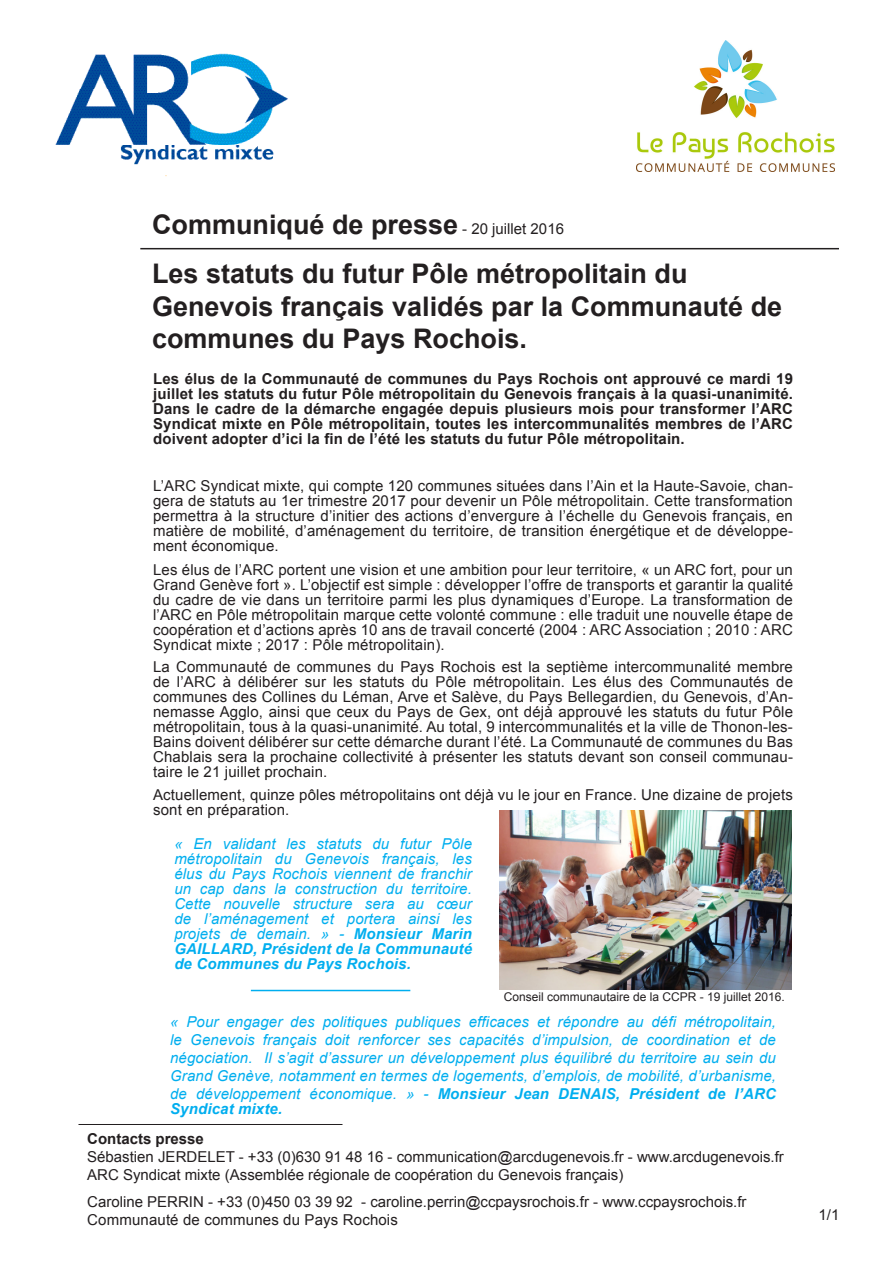
<style>
.page{position:relative;width:893px;height:1263px;background:#fff}
.page>*{position:absolute;margin:0;border:0;box-sizing:border-box;transform-origin:0 0}
.t1{font:700 27px/32.4px "Arial";color:#231f20}
.t2{font:15px/15px "Arial";letter-spacing:.01em;color:#231f20}
.t3{font:italic 15px/15px "Arial";letter-spacing:.01em;color:#00aeef;text-align:justify}
.t4{font:700 15px/15px "Arial";letter-spacing:.01em;color:#231f20;text-align:justify}
.t5{font:italic 700 15px "Arial";letter-spacing:.01em;color:#00aeef}
.t6{font:12px "Arial";color:#231f20}
.s1{font-weight:400;font-size:15px}
.s2{font-weight:700}
</style>
<div class="page">
<img style="left:55px;top:53px;width:233px;height:123px">
<hr style="left:140px;top:248px;width:699px;height:1px;background:#231f20">
<hr style="left:78px;top:1124px;width:264px;height:1px;background:#231f20">
<img style="left:637px;top:40px;width:198px;height:131px">
<hr style="left:251px;top:990px;width:159px;height:1px;background:#00aeef">
<img style="left:499px;top:810px;width:292px;height:180px">
<p class="t1" style="left:152px;top:209px;width:413px">Communiqué de presse <span class="s1">- 20 juillet 2016</span></p>
<p class="t1" style="left:152px;top:258px;width:632px">Les statuts du futur Pôle métropolitain du<br>Genevois français validés par la Communauté de communes du Pays Rochois.</p>
<p class="t4" style="left:153px;top:372px;width:641px">Les élus de la Communauté de communes du Pays Rochois ont approuvé ce mardi 19 juillet les statuts du futur Pôle métropolitain du Genevois français à la quasi-unanimité.<br>Dans le cadre de la démarche engagée depuis plusieurs mois pour transformer l’ARC Syndicat mixte en Pôle métropolitain, toutes les intercommunalités membres de l’ARC doivent adopter d’ici la fin de l’été les statuts du futur Pôle métropolitain.</p>
<p class="t2" style="left:153px;top:479px;width:641px;text-align:justify">L’ARC Syndicat mixte, qui compte 120 communes situées dans l’Ain et la Haute-Savoie, chan&shy;gera de statuts au 1er trimestre 2017 pour devenir un Pôle métropolitain. Cette transformation permettra à la structure d’initier des actions d’envergure à l’échelle du Genevois français, en matière de mobilité, d’aménagement du territoire, de transition énergétique et de développe&shy;ment économique.</p>
<p class="t2" style="left:153px;top:562px;width:641px;text-align:justify">Les élus de l’ARC portent une vision et une ambition pour leur territoire, « un ARC fort, pour un Grand Genève fort ». L’objectif est simple : développer l’offre de transports et garantir la qualité du cadre de vie dans un territoire parmi les plus dynamiques d’Europe. La transformation de l’ARC en Pôle métropolitain marque cette volonté commune : elle traduit une nouvelle étape de coopération et d’actions après 10 ans de travail concerté (2004 : ARC Association ; 2010 : ARC Syndicat mixte ; 2017 : Pôle métropolitain).</p>
<p class="t2" style="left:153px;top:659px;width:641px;text-align:justify">La Communauté de communes du Pays Rochois est la septième intercommunalité membre de l’ARC à délibérer sur les statuts du Pôle métropolitain. Les élus des Communautés de communes des Collines du Léman, Arve et Salève, du Pays Bellegardien, du Genevois, d’An&shy;nemasse Agglo, ainsi que ceux du Pays de Gex, ont déjà approuvé les statuts du futur Pôle métropolitain, tous à la quasi-unanimité. Au total, 9 intercommunalités et la ville de Thonon-les-Bains doivent délibérer sur cette démarche durant l’été. La Communauté de communes du Bas Chablais sera la prochaine collectivité à présenter les statuts devant son conseil communau&shy;taire le 21 juillet prochain.</p>
<p class="t2" style="left:153px;top:788px;width:641px">Actuellement, quinze pôles métropolitains ont déjà vu le jour en France. Une dizaine de projets sont en préparation.</p>
<p class="t3" style="left:174px;top:836px;width:299px">« En validant les statuts du futur Pôle métropolitain du Genevois français, les élus du Pays Rochois viennent de franchir un cap dans la construction du territoire.<br>Cette nouvelle structure sera au cœur de l’aménagement et portera ainsi les projets de demain. » - <span class="s2">Monsieur Marin GAILLARD, Président de la Communauté de Communes du Pays Rochois.</span></p>
<p class="t6" style="left:504px;top:988px;width:282px">Conseil communautaire de la CCPR - 19 juillet 2016.</p>
<p class="t3" style="left:170px;top:1013px;width:607px;line-height:18px">« Pour engager des politiques publiques efficaces et répondre au défi métropolitain, le Genevois français doit renforcer ses capacités d’impulsion, de coordination et de négociation. Il s’agit d’assurer un développement plus équilibré du territoire au sein du Grand Genève, notamment en termes de logements, d’emplois, de mobilité, d’urbanisme, de développement économique. » - <span class="s2">Monsieur Jean DENAIS, Président de l’ARC</span></p>
<p class="t5" style="left:170px;top:1099px;width:114px">Syndicat mixte.</p>
<p class="t2" style="left:87px;top:1130px;width:698px;line-height:18px"><span class="s2">Contacts presse<br></span>Sébastien JERDELET - +33 (0)630 91 48 16 - communication@arcdugenevois.fr - www.arcdugenevois.fr</p>
<p class="t2" style="left:87px;top:1167px;width:538px">ARC Syndicat mixte (Assemblée régionale de coopération du Genevois français)</p>
<p class="t2" style="left:87px;top:1193px;width:661px;line-height:18px">Caroline PERRIN - +33 (0)450 03 39 92 - caroline.perrin@ccpaysrochois.fr - www.ccpaysrochois.fr<br>Communauté de communes du Pays Rochois</p>
<p class="t2" style="left:819px;top:1207px;width:22px">1/1</p>
</div>
